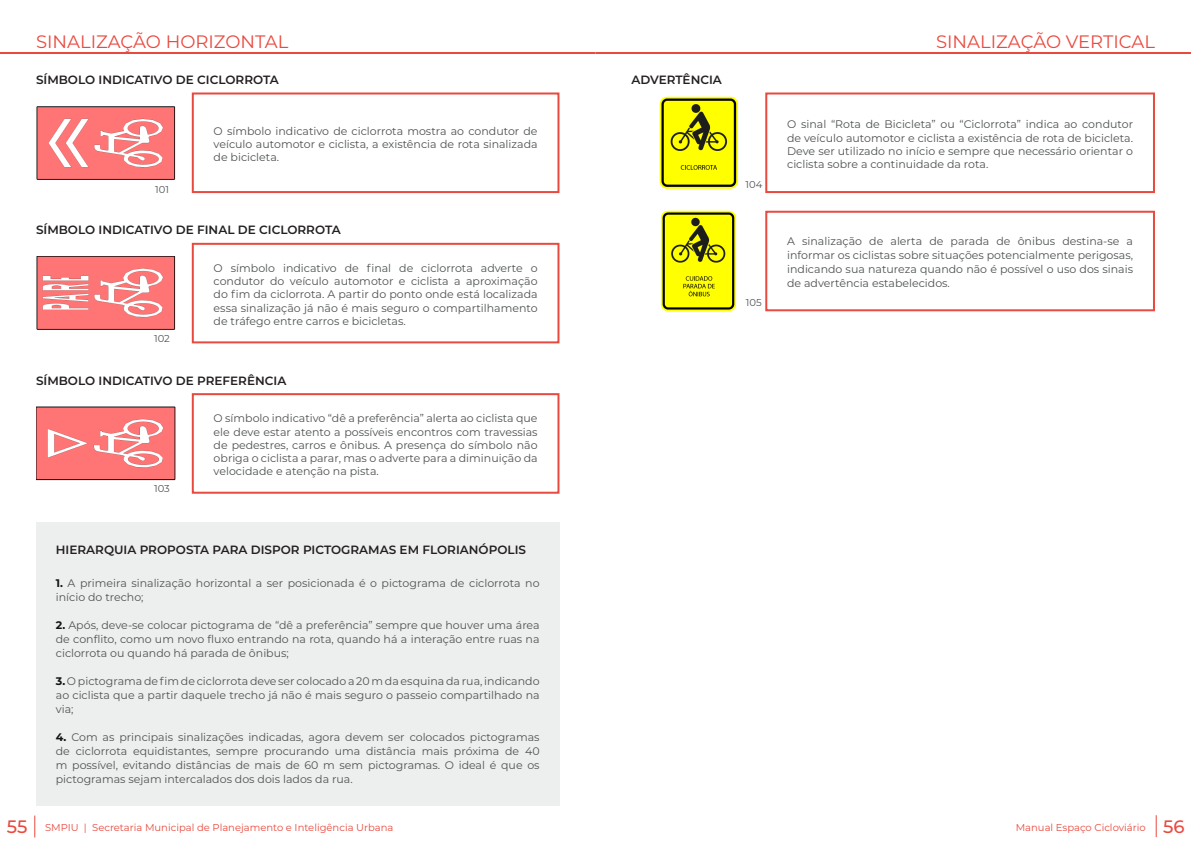
<style>
.page{position:relative;width:1191px;height:842px;background:#fff}
.page>*{position:absolute;margin:0;border:0;box-sizing:border-box;transform-origin:0 0}
.Cabeçalho{font:18px "Montserrat";color:#e94a3f}
.t1{font:500 18px "Montserrat";color:#e94a3f}
.Subtitulo_corpo{font:600 12px "Montserrat";color:#231f20}
.t2{font:11px/13.2px "Montserrat";color:#4f5252;text-align:justify}
.Cotas_Imagens{font:11px/14px "Montserrat";color:#505353;text-align:justify}
.Rodapé_Texto{font:10px "Montserrat";color:#e94a3f}
.Cotas_Imagens-2{font:10px "Montserrat";color:#515557}
.s1{font-weight:700;color:#111314}
</style>
<div class="page">
<hr style="left:0;top:52px;width:595px;height:2px;background:#e94a3f">
<svg style="left:34px;top:815px;width:1px;height:22px"></svg>
<img style="left:36px;top:106px;width:139px;height:74px">
<div style="left:192px;top:92px;width:367px;height:101px;border:2px solid #e94a3f"></div>
<img style="left:36px;top:256px;width:139px;height:74px">
<div style="left:192px;top:243px;width:367px;height:100px;border:2px solid #e94a3f"></div>
<div style="left:36px;top:522px;width:523px;height:284px;background:#edefee"></div>
<div style="left:192px;top:393px;width:367px;height:101px;border:2px solid #e94a3f"></div>
<img style="left:36px;top:407px;width:139px;height:73px">
<hr style="left:595px;top:52px;width:596px;height:2px;background:#e94a3f">
<svg style="left:1155px;top:815px;width:1px;height:22px"></svg>
<div style="left:765px;top:211px;width:390px;height:100px;border:2px solid #e94a3f"></div>
<img style="left:660px;top:211px;width:77px;height:100px">
<div style="left:765px;top:92px;width:390px;height:101px;border:2px solid #e94a3f"></div>
<img style="left:659px;top:97px;width:80px;height:92px">
<p class="Cabeçalho" style="left:36px;top:29px;width:254px">SINALIZAÇÃO HORIZONTAL</p>
<p class="Subtitulo_corpo" style="left:36px;top:71px;width:244px">SÍMBOLO INDICATIVO DE CICLORROTA</p>
<p class="Cotas_Imagens-2" style="left:155px;top:182px;width:15px">101</p>
<p class="t2" style="left:214px;top:124px;width:325px">O símbolo indicativo de ciclorrota mostra ao condutor de veículo automotor e ciclista, a existência de rota sinalizada de bicicleta.</p>
<p class="Subtitulo_corpo" style="left:36px;top:222px;width:306px">SÍMBOLO INDICATIVO DE FINAL DE CICLORROTA</p>
<p class="Cotas_Imagens-2" style="left:154px;top:331px;width:17px">102</p>
<p class="t2" style="left:214px;top:261px;width:325px">O símbolo indicativo de final de ciclorrota adverte o condutor do veículo automotor e ciclista a aproximação do fim da ciclorrota. A partir do ponto onde está localizada essa sinalização já não é mais seguro o compartilhamento de tráfego entre carros e bicicletas.</p>
<p class="Subtitulo_corpo" style="left:36px;top:372px;width:252px">SÍMBOLO INDICATIVO DE PREFERÊNCIA</p>
<p class="t2" style="left:214px;top:411px;width:325px">O símbolo indicativo “dê a preferência” alerta ao ciclista que ele deve estar atento a possíveis encontros com travessias de pedestres, carros e ônibus. A presença do símbolo não obriga o ciclista a parar, mas o adverte para a diminuição da velocidade e atenção na pista.</p>
<p class="Cotas_Imagens-2" style="left:154px;top:481px;width:16px">103</p>
<p class="Subtitulo_corpo" style="left:631px;top:71px;width:92px">ADVERTÊNCIA</p>
<p class="Cotas_Imagens-2" style="left:745px;top:178px;width:18px">104</p>
<p class="Cotas_Imagens-2" style="left:746px;top:296px;width:17px">105</p>
<p class="Cabeçalho" style="left:936px;top:29px;width:220px">SINALIZAÇÃO VERTICAL</p>
<p class="t2" style="left:787px;top:117px;width:347px">O sinal “Rota de Bicicleta” ou “Ciclorrota” indica ao condutor de veículo automotor e ciclista a existência de rota de bicicleta.<br>Deve ser utilizado no início e sempre que necessário orientar o ciclista sobre a continuidade da rota.</p>
<p class="t2" style="left:787px;top:234px;width:347px;line-height:14px">A sinalização de alerta de parada de ônibus destina-se a informar os ciclistas sobre situações potencialmente perigosas, indicando sua natureza quando não é possível o uso dos sinais de advertência estabelecidos.</p>
<p class="t1" style="left:7px;top:814px;width:22px">55</p>
<p class="Subtitulo_corpo" style="left:56px;top:541px;width:472px">HIERARQUIA PROPOSTA PARA DISPOR PICTOGRAMAS EM FLORIANÓPOLIS</p>
<p class="Cotas_Imagens" style="left:56px;top:575px;width:485px"><span class="s1">1.</span> A primeira sinalização horizontal a ser posicionada é o pictograma de ciclorrota no início do trecho;</p>
<p class="Cotas_Imagens" style="left:56px;top:617px;width:485px"><span class="s1">2.</span> Após, deve-se colocar pictograma de “dê a preferência” sempre que houver uma área de conflito, como um novo fluxo entrando na rota, quando há a interação entre ruas na ciclorrota ou quando há parada de ônibus;</p>
<p class="Cotas_Imagens" style="left:56px;top:673px;width:485px"><span class="s1">3.</span> O pictograma de fim de ciclorrota deve ser colocado a 20 m da esquina da rua, indicando ao ciclista que a partir daquele trecho já não é mais seguro o passeio compartilhado na via;</p>
<p class="Cotas_Imagens" style="left:56px;top:729px;width:485px"><span class="s1">4.</span> Com as principais sinalizações indicadas, agora devem ser colocados pictogramas de ciclorrota equidistantes, sempre procurando uma distância mais próxima de 40 m possível, evitando distâncias de mais de 60 m sem pictogramas. O ideal é que os pictogramas sejam intercalados dos dois lados da rua.</p>
<p class="Rodapé_Texto" style="left:45px;top:821px;width:350px">SMPIU | Secretaria Municipal de Planejamento e Inteligência Urbana</p>
<p class="Rodapé_Texto" style="left:1015px;top:820px;width:131px">Manual Espaço Cicloviário</p>
<p class="t1" style="left:1163px;top:814px;width:23px">56</p>
</div>
